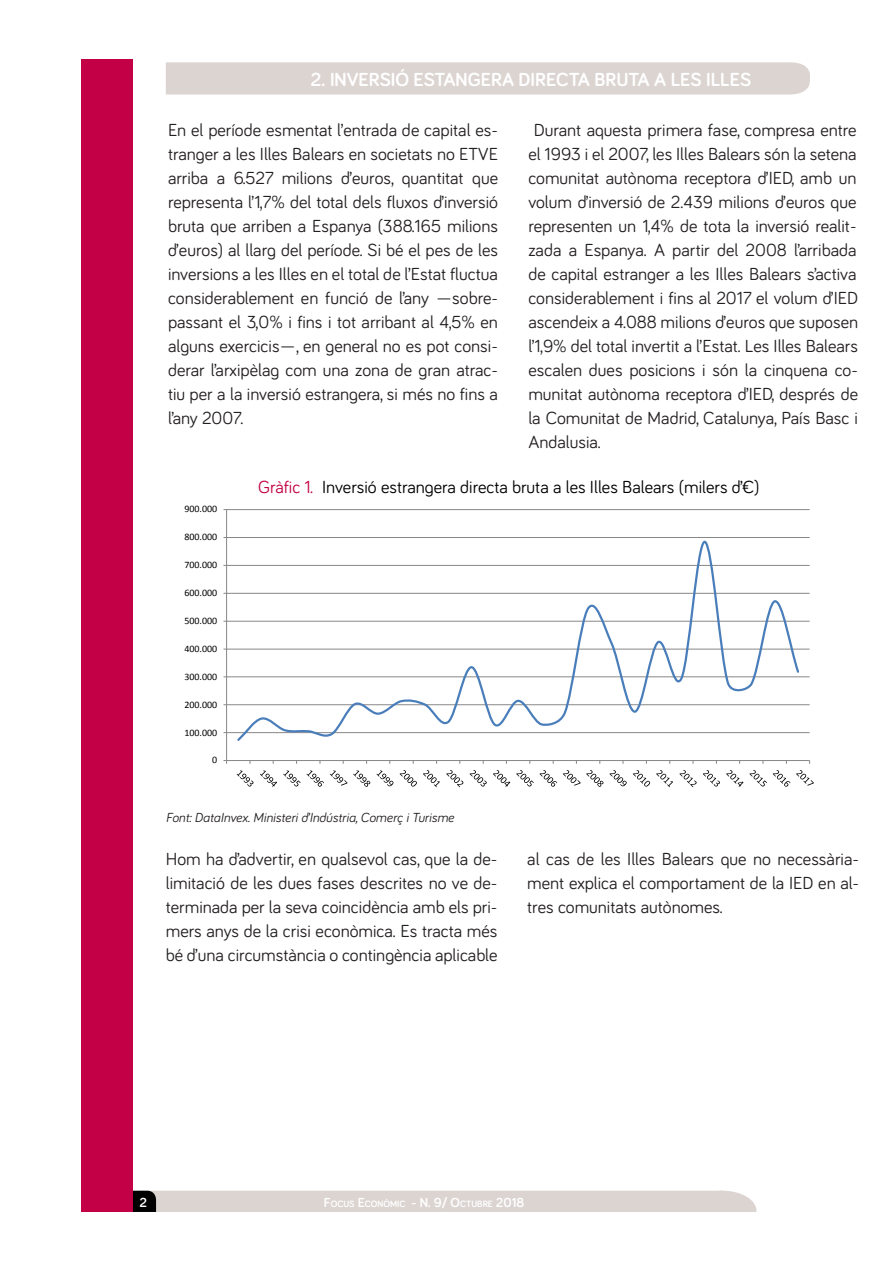
<style>
.page{position:relative;width:893px;height:1263px;background:#fff}
.page>*{position:absolute;margin:0;border:0;box-sizing:border-box;transform-origin:0 0}
.Apartat_Focus{font:700 19.5px "Bariol";color:#fff}
.Texte_Focus{font:18px/24px "Bariol";color:#231f20;text-align:justify}
.t1{font:18px "Bariol";color:#000}
.Font{font:italic 13.5px "Bariol";color:#231f20}
.t2{font:700 13.5px "Bariol";color:#fff}
.t3{font:9.9px "Calibri";color:#000}
.t4{font:700 9.45px "Bariol";color:#fff}
.s1{color:#c30045}
.s2{font-size:13.5px}
</style>
<div class="page">
<div style="left:689px;top:1191px;width:67px;height:40px;background:#dbd4d1;border-radius:50%"></div>
<div style="left:129px;top:1212px;width:634px;height:25px;background:#fff"></div>
<div style="left:133px;top:1191px;width:582px;height:21px;background:#dbd4d1"></div>
<div style="left:82px;top:59px;width:51px;height:1153px;background:#c30045"></div>
<svg style="left:166px;top:62px;width:644px;height:33px;background:#ddd6d3"></svg>
<div style="left:310px;top:68px;width:446px;height:24px;background:#dbd4d1"></div>
<hr style="left:227px;top:732px;width:583px;height:1px;background:#878787">
<hr style="left:227px;top:704px;width:583px;height:1px;background:#878787">
<hr style="left:227px;top:676px;width:583px;height:1px;background:#878787">
<hr style="left:227px;top:649px;width:583px;height:1px;background:#878787">
<hr style="left:227px;top:621px;width:583px;height:1px;background:#878787">
<hr style="left:227px;top:593px;width:583px;height:1px;background:#878787">
<hr style="left:227px;top:565px;width:583px;height:1px;background:#878787">
<hr style="left:227px;top:537px;width:583px;height:1px;background:#878787">
<hr style="left:227px;top:509px;width:583px;height:1px;background:#878787">
<hr style="left:226px;top:510px;width:1px;height:250px;background:#878787">
<hr style="left:227px;top:760px;width:583px;height:1px;background:#868686">
<svg style="left:235px;top:541px;width:566px;height:200px"></svg>
<svg style="left:237px;top:770px;width:16px;height:16px"></svg>
<svg style="left:260px;top:770px;width:17px;height:17px"></svg>
<svg style="left:283px;top:770px;width:18px;height:16px"></svg>
<svg style="left:307px;top:770px;width:17px;height:17px"></svg>
<svg style="left:330px;top:770px;width:40px;height:17px"></svg>
<svg style="left:377px;top:770px;width:16px;height:16px"></svg>
<svg style="left:400px;top:770px;width:17px;height:16px"></svg>
<svg style="left:423px;top:770px;width:17px;height:17px"></svg>
<svg style="left:446px;top:770px;width:17px;height:17px"></svg>
<svg style="left:470px;top:770px;width:17px;height:16px"></svg>
<svg style="left:493px;top:770px;width:17px;height:17px"></svg>
<svg style="left:516px;top:770px;width:18px;height:16px"></svg>
<svg style="left:540px;top:770px;width:17px;height:17px"></svg>
<svg style="left:563px;top:770px;width:40px;height:17px"></svg>
<svg style="left:609px;top:770px;width:18px;height:16px"></svg>
<svg style="left:633px;top:770px;width:17px;height:16px"></svg>
<svg style="left:656px;top:770px;width:17px;height:17px"></svg>
<svg style="left:679px;top:770px;width:18px;height:17px"></svg>
<svg style="left:703px;top:770px;width:17px;height:16px"></svg>
<svg style="left:726px;top:770px;width:17px;height:17px"></svg>
<svg style="left:749px;top:770px;width:18px;height:16px"></svg>
<svg style="left:773px;top:770px;width:17px;height:17px"></svg>
<svg style="left:796px;top:770px;width:18px;height:16px"></svg>
<p class="Apartat_Focus" style="left:310px;top:66px;width:442px">2. INVERSIÓ ESTANGERA DIRECTA BRUTA A LES ILLES</p>
<p class="Texte_Focus" style="left:168px;top:117px;width:332px">En el període esmentat l’entrada de capital es&shy;tranger a les Illes Balears en societats no ETVE arriba a 6.527 milions d’euros, quantitat que representa l’1,7% del total dels fluxos d’inversió bruta que arriben a Espanya (388.165 milions d’euros) al llarg del període. Si bé el pes de les inversions a les Illes en el total de l’Estat fluctua considerablement en funció de l’any —sobre&shy;passant el 3,0% i fins i tot arribant al 4,5% en alguns exercicis—, en general no es pot consi&shy;derar l’arxipèlag com una zona de gran atrac&shy;tiu per a la inversió estrangera, si més no fins a l’any 2007.</p>
<p class="Texte_Focus" style="left:528px;top:117px;width:331px;text-indent:5px">Durant aquesta primera fase, compresa entre el 1993 i el 2007, les Illes Balears són la setena comunitat autònoma receptora d’IED, amb un volum d’inversió de 2.439 milions d’euros que representen un 1,4% de tota la inversió realit&shy;zada a Espanya. A partir del 2008 l’arribada de capital estranger a les Illes Balears s’activa considerablement i fins al 2017 el volum d’IED ascendeix a 4.088 milions d’euros que suposen l’1,9% del total invertit a l’Estat. Les Illes Balears escalen dues posicions i són la cinquena co&shy;munitat autònoma receptora d’IED, després de la Comunitat de Madrid, Catalunya, País Basc i Andalusia.</p>
<p class="t3" style="left:184px;top:503px;width:34px">900.000</p>
<p class="t3" style="left:184px;top:531px;width:34px">800.000</p>
<p class="t3" style="left:184px;top:559px;width:34px">700.000</p>
<p class="t3" style="left:184px;top:586px;width:34px">600.000</p>
<p class="t3" style="left:184px;top:614px;width:34px">500.000</p>
<p class="t3" style="left:184px;top:642px;width:34px">400.000</p>
<p class="t3" style="left:184px;top:670px;width:34px">300.000</p>
<p class="t3" style="left:184px;top:698px;width:34px">200.000</p>
<p class="t3" style="left:184px;top:726px;width:34px">100.000</p>
<p class="t3" style="left:212px;top:754px;width:7px">0</p>
<p class="t1" style="left:258px;top:474px;width:503px"><span class="s1">Gràfic 1.</span> Inversió estrangera directa bruta a les Illes Balears (milers d’€)</p>
<p class="Font" style="left:166px;top:808px;width:290px">Font: DataInvex. Ministeri d’Indústria, Comerç i Turisme</p>
<p class="Texte_Focus" style="left:166px;top:846px;width:333px">Hom ha d’advertir, en qualsevol cas, que la de&shy;limitació de les dues fases descrites no ve de&shy;terminada per la seva coincidència amb els pri&shy;mers anys de la crisi econòmica. Es tracta més bé d’una circumstància o contingència aplicable</p>
<p class="Texte_Focus" style="left:527px;top:846px;width:333px">al cas de les Illes Balears que no necessària&shy;ment explica el comportament de la IED en al&shy;tres comunitats autònomes.</p>
<p class="t2" style="left:139px;top:1193px;width:9px">2</p>
<p class="t4" style="left:324px;top:1197px;width:202px"><span class="s2">F</span>OCUS <span class="s2">E</span>CONÒMIC <span class="s2">- N. 9/ O</span>CTUBRE <span class="s2">2018</span></p>
</div>
